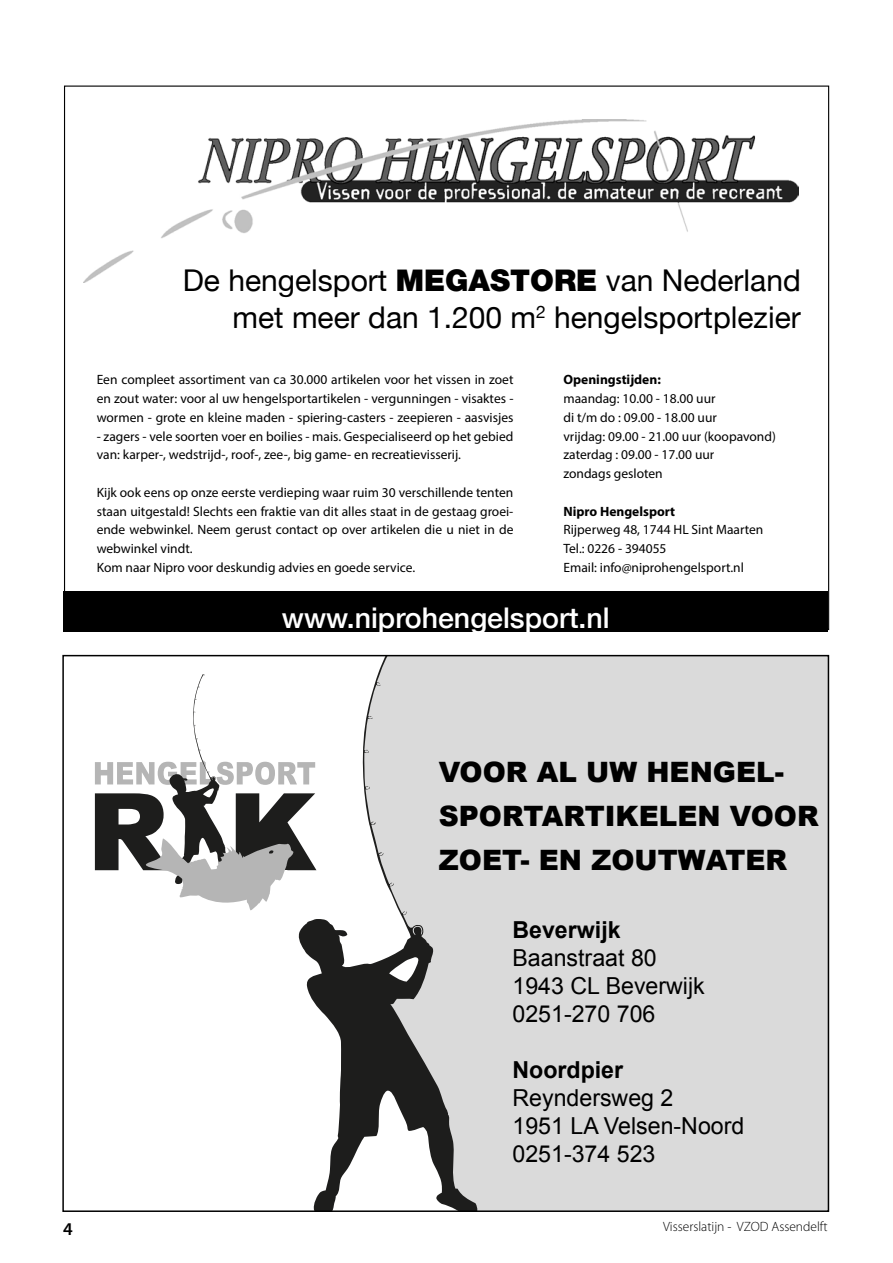
<style>
.page{position:relative;width:893px;height:1263px;background:#fff}
.page>*{position:absolute;margin:0;border:0;box-sizing:border-box;transform-origin:0 0}
.t1{font:30px/37.5px "Helvetica Neue";color:#000;text-align:right}
.t2{font:500 28.5px "Helvetica Neue";color:#fff}
.t3{font:900 28.05px/43.7px "Arial";color:#000}
.t4{font:23.4px/28px "Arial";color:#000}
.t5{font:700 23.4px "Arial";color:#000}
.t6{font:600 18px "Myriad Pro";color:#000}
.t7{font:13.5px/18.8px "Myriad Pro";color:#000}
.t8{font:700 13.5px "Myriad Pro";color:#000}
.t9{font:300 13.5px "Myriad Pro";color:#000}
.s1{font-family:"Helvetica Neue LT Std";font-weight:900}
</style>
<div class="page">
<svg style="left:94px;top:658px;width:732px;height:551px"></svg>
<img style="left:84px;top:119px;width:714px;height:163px">
<div style="left:64px;top:591px;width:764px;height:40px;background:#000"></div>
<h1 class="t1" style="left:183px;top:259px;width:619px">De hengelsport <span class="s1">MEGASTORE</span> van Nederland met meer dan 1.200 m<sup>2</sup> hengelsportplezier</h1>
<p class="t7" style="left:97px;top:370px;width:418px;text-align:justify">Een compleet assortiment van ca 30.000 artikelen voor het vissen in zoet en zout water: voor al uw hengelsportartikelen - vergunningen - visaktes - wormen - grote en kleine maden - spiering-casters - zeepieren - aasvisjes</p>
<p class="t7" style="left:97px;top:426px;width:418px">- zagers - vele soorten voer en boilies - mais. Gespecialiseerd op het gebied van: karper-, wedstrijd-, roof-, zee-, big game- en recreatievisserij.</p>
<p class="t7" style="left:97px;top:483px;width:418px">Kijk ook eens op onze eerste verdieping waar ruim 30 verschillende tenten staan uitgestald! Slechts een fraktie van dit alles staat in de gestaag groei&shy;ende webwinkel. Neem gerust contact op over artikelen die u niet in de webwinkel vindt.<br>Kom naar Nipro voor deskundig advies en goede service.</p>
<p class="t8" style="left:563px;top:371px;width:99px">Openingstijden:</p>
<p class="t7" style="left:563px;top:389px;width:214px">maandag: 10.00 - 18.00 uur<br>di t/m do : 09.00 - 18.00 uur<br>vrijdag: 09.00 - 21.00 uur (koopavond) zaterdag : 09.00 - 17.00 uur<br>zondags gesloten</p>
<p class="t8" style="left:563px;top:502px;width:113px">Nipro Hengelsport</p>
<p class="t7" style="left:563px;top:520px;width:202px">Rijperweg 48, 1744 HL Sint Maarten<br>Tel.: 0226 - 394055<br>Email: info@niprohengelsport.nl</p>
<h2 class="t2" style="left:282px;top:595px;width:329px">www.niprohengelsport.nl</h2>
<h3 class="t3" style="left:439px;top:749px;width:381px">VOOR AL UW HENGEL-<br>SPORTARTIKELEN VOOR<br>ZOET- EN ZOUTWATER</h3>
<h3 class="t5" style="left:512px;top:914px;width:110px">Beverwijk</h3>
<h3 class="t4" style="left:512px;top:944px;width:194px">Baanstraat 80<br>1943 CL Beverwijk<br>0251-270 706</h3>
<h3 class="t5" style="left:512px;top:1054px;width:112px">Noordpier</h3>
<h3 class="t4" style="left:512px;top:1084px;width:233px">Reyndersweg 2<br>1951 LA Velsen-Noord<br>0251-374 523</h3>
<h3 class="t6" style="left:63px;top:1219px;width:11px">4</h3>
<p class="t9" style="left:663px;top:1219px;width:166px">Visserslatijn - VZOD Assendelft</p>
</div>
